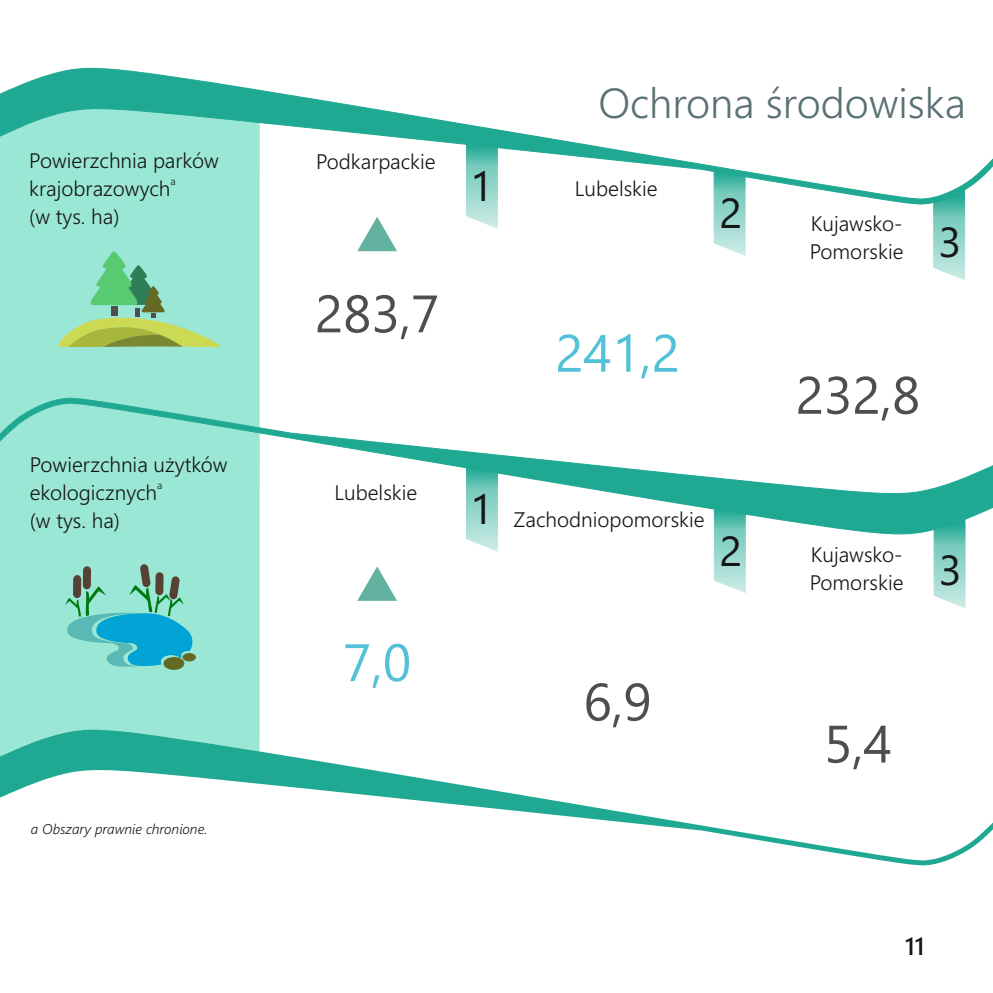
<style>
.page{position:relative;width:993px;height:993px;background:#fff}
.page>*{position:absolute;margin:0;border:0;box-sizing:border-box;transform-origin:0 0}
.t1{font:300 42px "Segoe UI";color:#5b7174}
.t2{font:600 24.5px "Segoe UI";color:#151616}
.t3{font:300 21px/28px "Segoe UI";color:#151616}
.t4{font:italic 300 14px "Segoe UI";color:#151616}
.t5{font:300 10.5px "Segoe UI";color:#151616}
</style>
<div class="page">
<div style="left:0;top:535px;width:259px;height:193px;background:#9be7d5"></div>
<div style="left:0;top:204px;width:259px;height:193px;background:#9be7d5"></div>
<svg style="left:0;top:397px;width:966px;height:138px;fill:#9be7d5"></svg>
<svg style="left:290px;top:435px;width:702px;height:99px"></svg>
<svg style="left:0;top:728px;width:992px;height:137px"></svg>
<svg style="left:0;top:729px;width:702px;height:98px"></svg>
<svg style="left:0;top:67px;width:992px;height:137px"></svg>
<svg style="left:0;top:68px;width:700px;height:99px"></svg>
<svg style="left:58px;top:251px;width:165px;height:96px;background:#94d4a4"></svg>
<svg style="left:65px;top:563px;width:131px;height:106px;background:#66c2bd"></svg>
<svg style="left:357px;top:217px;width:40px;height:34px"></svg>
<svg style="left:358px;top:566px;width:39px;height:34px"></svg>
<svg style="left:465px;top:144px;width:33px;height:85px;background:#92d4ca"></svg>
<svg style="left:712px;top:171px;width:33px;height:85px;background:#94d5cb"></svg>
<svg style="left:465px;top:466px;width:33px;height:86px;background:#90d4c9"></svg>
<svg style="left:713px;top:508px;width:33px;height:85px;background:#91d4c9"></svg>
<svg style="left:798px;top:397px;width:22px;height:16px"></svg>
<svg style="left:854px;top:397px;width:34px;height:23px"></svg>
<svg style="left:894px;top:397px;width:23px;height:17px"></svg>
<svg style="left:932px;top:188px;width:33px;height:93px;background:#92d5ca"></svg>
<svg style="left:932px;top:516px;width:33px;height:92px;background:#89d1c5"></svg>
<svg style="left:827px;top:397px;width:21px;height:17px"></svg>
<svg style="left:827px;top:728px;width:62px;height:41px"></svg>
<p class="t3" style="left:29px;top:148px;width:191px">Powierzchnia parków</p>
<p class="t5" style="left:170px;top:177px;width:7px">a</p>
<p class="t3" style="left:29px;top:176px;width:143px">krajobrazowych (w tys. ha)</p>
<p class="t3" style="left:30px;top:452px;width:199px">Powierzchnia użytków</p>
<p class="t5" style="left:157px;top:481px;width:7px">a</p>
<p class="t3" style="left:30px;top:480px;width:129px">ekologicznych (w tys. ha)</p>
<p class="t3" style="left:316px;top:150px;width:121px">Podkarpackie</p>
<h1 class="t1" style="left:598px;top:87px;width:368px">Ochrona środowiska</h1>
<p class="t3" style="left:574px;top:176px;width:84px">Lubelskie</p>
<p class="t3" style="left:809px;top:212px;width:95px">Kujawsko-<br>Pomorskie</p>
<p class="t3" style="left:334px;top:480px;width:84px">Lubelskie</p>
<p class="t3" style="left:513px;top:507px;width:192px">Zachodniopomorskie</p>
<p class="t3" style="left:809px;top:542px;width:95px">Kujawsko-<br>Pomorskie</p>
<p class="t4" style="left:31px;top:823px;width:178px">a Obszary prawnie chronione.</p>
<p class="t2" style="left:904px;top:936px;width:21px">11</p>
</div>
